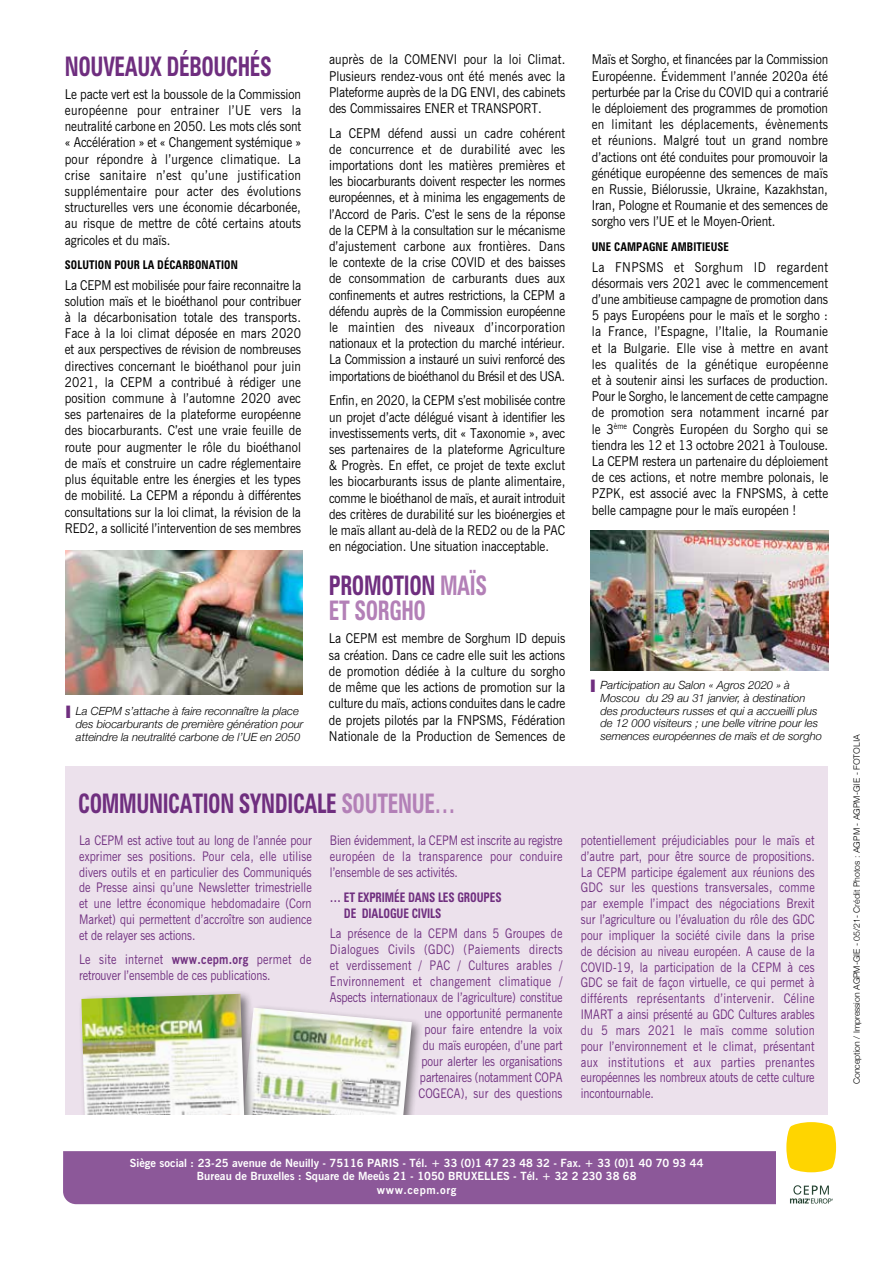
<style>
.page{position:relative;width:893px;height:1263px;background:#fff}
.page>*{position:absolute;margin:0;border:0;box-sizing:border-box;transform-origin:0 0}
.t1{font:700 condensed 27px "Zurich BT";letter-spacing:-.015em;color:#6f2e7f;scale:.78 1}
.t2{font:700 condensed 27px/25.5px "Zurich BT";letter-spacing:-.015em;color:#b380b7;scale:.78 1}
.t3{font:13.5px/16.2px "News Gothic BT";letter-spacing:-.005em;color:#000;text-align:justify;scale:.9 1}
.t4{font:13.2px/15.9px "News Gothic BT";letter-spacing:.005em;color:#6f2e7f;text-align:justify;scale:.85 1}
.t5{font:700 condensed 13.2px/15.1px "Zurich BT";letter-spacing:-.005em;color:#6f2e7f;scale:.85 1}
.t6{font:700 condensed 12px "Zurich BT";letter-spacing:.01em;color:#000;scale:.9 1}
.t7{font:italic 300 11.25px/12.8px "Helvetica Neue";color:#000}
.t8{font:700 11.25px/13.5px "News Gothic BT";color:#fff;text-align:center}
.t9{font:300 8.7px "Helvetica Neue";color:#000}
.s1{color:#6f2e7f}
.s2{color:#b380b7}
.s3{font-weight:700}
.s4{font-family:"Helvetica"}
</style>
<div class="page">
<div style="left:65px;top:766px;width:763px;height:349px;background:#ece1ec"></div>
<div style="left:230px;top:1004px;width:194px;height:252px;background:#000;opacity:.5"></div>
<img style="left:260px;top:1008px;width:152px;height:107px">
<div style="left:78px;top:990px;width:182px;height:239px;background:#000;opacity:.5"></div>
<img style="left:81px;top:994px;width:166px;height:121px">
<div style="left:49px;top:1115px;width:803px;height:148px;background:#fff"></div>
<svg style="left:63px;top:1122px;width:773px;height:82px"></svg>
<img style="left:65px;top:550px;width:238px;height:145px">
<img style="left:590px;top:530px;width:238px;height:141px">
<h1 class="t1" style="left:65px;top:50px;width:267px">NOUVEAUX DÉBOUCHÉS</h1>
<p class="t3" style="left:65px;top:86px;width:264px">Le pacte vert est la boussole de la Commission européenne pour entrainer l’UE vers la neutralité carbone en 2050. Les mots clés sont « Accélération » et « Changement systémique » pour répondre à l’urgence climatique. La crise sanitaire n’est qu’une justification supplémentaire pour acter des évolutions structurelles vers une économie décarbonée, au risque de mettre de côté certains atouts agricoles et du maïs.</p>
<p class="t6" style="left:65px;top:258px;width:194px">SOLUTION POUR LA DÉCARBONATION</p>
<p class="t3" style="left:65px;top:277px;width:264px">La CEPM est mobilisée pour faire reconnaitre la solution maïs et le bioéthanol pour contribuer à la décarbonisation totale des transports.<br>Face à la loi climat déposée en mars 2020 et aux perspectives de révision de nombreuses directives concernant le bioéthanol pour juin 2021, la CEPM a contribué à rédiger une position commune à l’automne 2020 avec ses partenaires de la plateforme européenne des biocarburants. C’est une vraie feuille de route pour augmenter le rôle du bioéthanol de maïs et construire un cadre réglementaire plus équitable entre les énergies et les types de mobilité. La CEPM a répondu à différentes consultations sur la loi climat, la révision de la RED2, a sollicité l’intervention de ses membres</p>
<p class="t7" style="left:76px;top:704px;width:229px">La CEPM s’attache à faire reconnaître la place des biocarburants de première génération pour atteindre la neutralité carbone de l’UE en 2050</p>
<p class="t3" style="left:329px;top:51px;width:264px">auprès de la COMENVI pour la loi Climat.<br>Plusieurs rendez-vous ont été menés avec la Plateforme auprès de la DG ENVI, des cabinets des Commissaires ENER et TRANSPORT.</p>
<p class="t3" style="left:329px;top:125px;width:264px">La CEPM défend aussi un cadre cohérent de concurrence et de durabilité avec les importations dont les matières premières et les biocarburants doivent respecter les normes européennes, et à minima les engagements de l’Accord de Paris. C’est le sens de la réponse de la CEPM à la consultation sur le mécanisme d’ajustement carbone aux frontières. Dans le contexte de la crise COVID et des baisses de consommation de carburants dues aux confinements et autres restrictions, la CEPM a défendu auprès de la Commission européenne le maintien des niveaux d’incorporation nationaux et la protection du marché intérieur.<br>La Commission a instauré un suivi renforcé des importations de bioéthanol du Brésil et des USA.</p>
<p class="t3" style="left:329px;top:392px;width:264px">Enfin, en 2020, la CEPM s’est mobilisée contre un projet d’acte délégué visant à identifier les investissements verts, dit « Taxonomie », avec ses partenaires de la plateforme Agriculture &amp; Progrès. En effet, ce projet de texte exclut les biocarburants issus de plante alimentaire, comme le bioéthanol de maïs, et aurait introduit des critères de durabilité sur les bioénergies et le maïs allant au-delà de la RED2 ou de la PAC en négociation. Une situation inacceptable.</p>
<h1 class="t2" style="left:329px;top:572px;width:204px"><span class="s1">PROMOTION</span> MAÏS<br>ET SORGHO</h1>
<p class="t3" style="left:329px;top:630px;width:264px">La CEPM est membre de Sorghum ID depuis sa création. Dans ce cadre elle suit les actions de promotion dédiée à la culture du sorgho de même que les actions de promotion sur la culture du maïs, actions conduites dans le cadre de projets pilotés par la FNPSMS, Fédération Nationale de la Production de Semences de</p>
<p class="t3" style="left:592px;top:51px;width:264px">Maïs et Sorgho, et financées par la Commission Européenne. Évidemment l’année 2020a été perturbée par la Crise du COVID qui a contrarié le déploiement des programmes de promotion en limitant les déplacements, évènements et réunions. Malgré tout un grand nombre d’actions ont été conduites pour promouvoir la génétique européenne des semences de maïs en Russie, Biélorussie, Ukraine, Kazakhstan, Iran, Pologne et Roumanie et des semences de sorgho vers l’UE et le Moyen-Orient.</p>
<p class="t6" style="left:592px;top:239px;width:154px">UNE CAMPAGNE AMBITIEUSE</p>
<p class="t3" style="left:592px;top:258px;width:264px">La FNPSMS et Sorghum ID regardent désormais vers 2021 avec le commencement d’une ambitieuse campagne de promotion dans 5 pays Européens pour le maïs et le sorgho : la France, l’Espagne, l’Italie, la Roumanie et la Bulgarie. Elle vise à mettre en avant les qualités de la génétique européenne et à soutenir ainsi les surfaces de production.<br>Pour le Sorgho, le lancement de cette campagne de promotion sera notamment incarné par le 3<sup>ème</sup> Congrès Européen du Sorgho qui se tiendra les 12 et 13 octobre 2021 à Toulouse.<br>La CEPM restera un partenaire du déploiement de ces actions, et notre membre polonais, le PZPK, est associé avec la FNPSMS, à cette belle campagne pour le maïs européen !</p>
<p class="t7" style="left:600px;top:678px;width:223px">Participation au Salon « Agros 2020 » à Moscou du 29 au 31 janvier, à destination des producteurs russes et qui a accueilli plus de 12 000 visiteurs ; une belle vitrine pour les semences européennes de maïs et de sorgho</p>
<h1 class="t1" style="left:78px;top:786px;width:485px">COMMUNICATION SYNDICALE <span class="s2">SOUTENUE…</span></h1>
<p class="t4" style="left:330px;top:832px;width:275px">Bien évidemment, la CEPM est inscrite au registre européen de la transparence pour conduire l’ensemble de ses activités.</p>
<p class="t5" style="left:344px;top:890px;width:187px;text-indent:-14px">… ET EXPRIMÉE DANS LES GROUPES<br>DE DIALOGUE CIVILS</p>
<p class="t4" style="left:330px;top:925px;width:275px;text-align:right">La présence de la CEPM dans 5 Groupes de Dialogues Civils (GDC) (Paiements directs et verdissement / PAC / Cultures arables / Environnement et changement climatique / Aspects internationaux de l’agriculture) constitue une opportunité permanente<br>pour faire entendre la voix<br>du maïs européen, d’une part<br>pour alerter les organisations<br>partenaires (notamment COPA<br>COGECA), sur des questions</p>
<p class="t4" style="left:79px;top:832px;width:275px">La CEPM est active tout au long de l’année pour exprimer ses positions. Pour cela, elle utilise divers outils et en particulier des Communiqués de Presse ainsi qu’une Newsletter trimestrielle et une lettre économique hebdomadaire (Corn Market) qui permettent d’accroître son audience et de relayer ses actions.</p>
<p class="t4" style="left:79px;top:951px;width:275px">Le site internet <span class="s3">www.cepm.org</span> permet de retrouver l’ensemble de ces publications.</p>
<p class="t4" style="left:581px;top:832px;width:277px">potentiellement préjudiciables pour le maïs et d’autre part, pour être source de propositions.<br>La CEPM participe également aux réunions des GDC sur les questions transversales, comme par exemple l’impact des négociations Brexit sur l’agriculture ou l’évaluation du rôle des GDC pour impliquer la société civile dans la prise de décision au niveau européen. A cause de la COVID-19, la participation de la CEPM à ces GDC se fait de façon virtuelle, ce qui permet à différents représentants d’intervenir. Céline IMART a ainsi présenté au GDC Cultures arables du 5 mars 2021 le maïs comme solution pour l’environnement et le climat, présentant aux institutions et aux parties prenantes européennes les nombreux atouts de cette culture incontournable.</p>
<p class="t8" style="left:130px;top:1156px;width:575px">Siège social : 23-25 avenue de Neuilly - 75116 PARIS - Tél. + 33 (0)1 47 23 48 32 - Fax. + 33 (0)1 40 70 93 44<br>Bureau de Bruxelles : Square de Meeûs 21 - 1050 BRUXELLES - Tél. + 32 2 230 38 68<br>www.cepm.org</p>
<p class="t9" style="left:850px;top:1084px;width:352px;rotate:-90deg">Conception / Impression AGPM-GIE - 05/21<span class="s4">- Crédit Photos : AGPM - AGPM-GIE - FOTOLIA</span></p>
</div>
